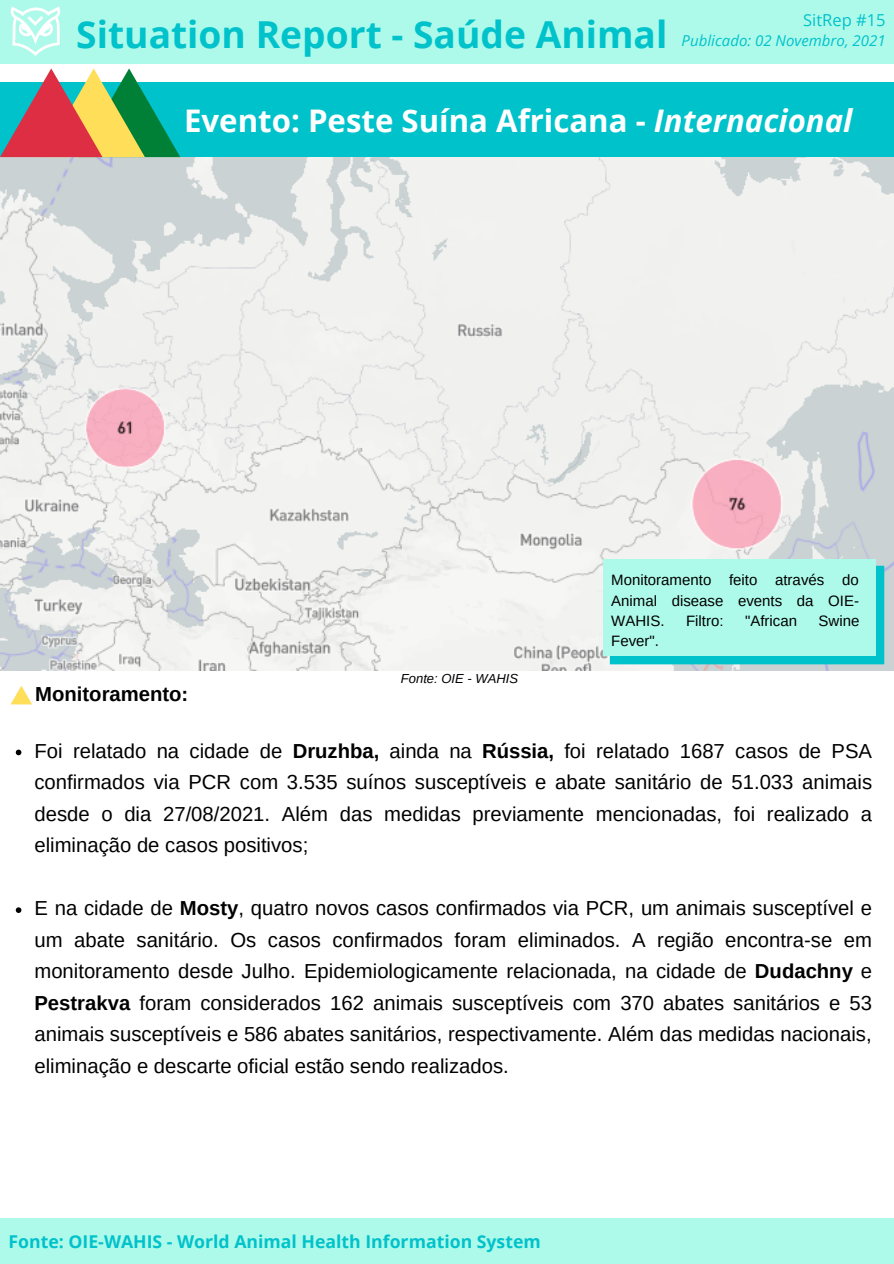
<style>
.page{position:relative;width:894px;height:1264px;background:#fff}
.page>*{position:absolute;margin:0;border:0;box-sizing:border-box;transform-origin:0 0}
.t1{font:700 37.2px "Open Sans";color:#00c2cb}
.t2{font:700 31.2px "Open Sans";color:#fff}
.t3{font:20.25px/31.5px "Arimo";color:#000;text-align:justify}
.t4{font:700 20.25px "Arimo";color:#000}
.t5{font:700 17.7px "Open Sans";color:#00c2cb}
.t6{font:16.5px "Open Sans";color:#00c2cb}
.t7{font:15px/20.2px "Arimo";color:#000;text-align:justify}
.t8{font:italic 15px "Open Sans";color:#00c2cb}
.t9{font:italic 13.05px "Arimo";color:#000}
.s1{font-style:italic}
.s2{font-weight:700}
</style>
<div class="page">
<img style="left:0;top:157px;width:893px;height:513px">
<div style="left:0;top:0;width:893px;height:63px;background:#aefaea"></div>
<img style="left:10px;top:6px;width:51px;height:50px">
<div style="left:0;top:83px;width:893px;height:74px;background:#00c2cb"></div>
<div style="left:0;top:1218px;width:893px;height:45px;background:#aefaea"></div>
<div style="left:609px;top:565px;width:275px;height:99px;background:#00c2cb"></div>
<div style="left:603px;top:559px;width:272px;height:97px;background:#aefaea"></div>
<svg style="left:11px;top:686px;width:21px;height:18px"></svg>
<svg style="left:0;top:68px;width:180px;height:89px"></svg>
<svg style="left:16px;top:749px;width:5px;height:6px"></svg>
<svg style="left:16px;top:907px;width:5px;height:6px"></svg>
<h1 class="t1" style="left:76px;top:8px;width:592px">Situation Report - Saúde Animal</h1>
<p class="t6" style="left:802px;top:8px;width:84px">SitRep #15</p>
<p class="t8" style="left:681px;top:30px;width:205px">Publicado: 02 Novembro, 2021</p>
<h2 class="t2" style="left:184px;top:99px;width:669px">Evento: Peste Suína Africana - <span class="s1">Internacional</span></h2>
<p class="t7" style="left:611px;top:570px;width:249px">Monitoramento feito através do Animal disease events da OIE-WAHIS.</p>
<p class="t7" style="left:685px;top:610px;width:39px">Filtro:</p>
<p class="t7" style="left:744px;top:610px;width:54px">"African</p>
<p class="t7" style="left:818px;top:610px;width:42px">Swine</p>
<p class="t4" style="left:35px;top:682px;width:154px">Monitoramento:</p>
<p class="t9" style="left:401px;top:671px;width:119px">Fonte: OIE - WAHIS</p>
<p class="t7" style="left:611px;top:631px;width:49px">Fever".</p>
<p class="t3" style="left:34px;top:734px;width:839px">Foi relatado na cidade de <span class="s2">Druzhba,</span> ainda na <span class="s2">Rússia,</span> foi relatado 1687 casos de PSA confirmados via PCR com 3.535 suínos susceptíveis e abate sanitário de 51.033 animais desde o dia 27/08/2021. Além das medidas previamente mencionadas, foi realizado a eliminação de casos positivos;</p>
<p class="t3" style="left:34px;top:892px;width:839px">E na cidade de <span class="s2">Mosty</span>, quatro novos casos confirmados via PCR, um animais susceptível e um abate sanitário. Os casos confirmados foram eliminados. A região encontra-se em monitoramento desde Julho. Epidemiologicamente relacionada, na cidade de <span class="s2">Dudachny</span> e <span class="s2">Pestrakva</span> foram considerados 162 animais susceptíveis com 370 abates sanitários e 53 animais susceptíveis e 586 abates sanitários, respectivamente. Além das medidas nacionais, eliminação e descarte oficial estão sendo realizados.</p>
<p class="t5" style="left:9px;top:1229px;width:533px">Fonte: OIE-WAHIS - World Animal Health Information System</p>
</div>
